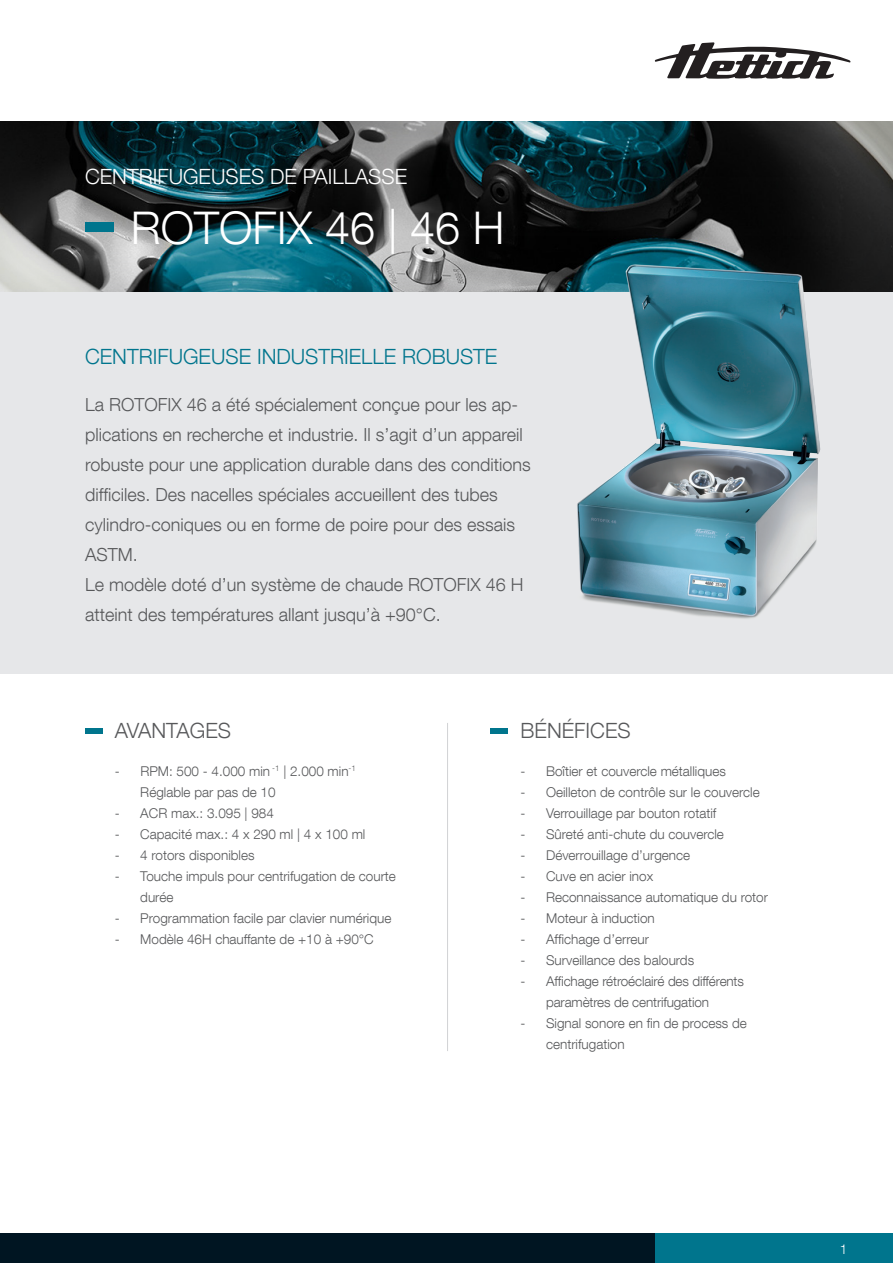
<style>
.page{position:relative;width:893px;height:1263px;background:#fff}
.page>*{position:absolute;margin:0;border:0;box-sizing:border-box;transform-origin:0 0}
.Headline{font:300 45px "Helvetica Neue LT Com";color:#fff}
.Content{font:300 21px "Helvetica Neue LT Com";color:#00758d}
.Subhead{font:300 21px "Helvetica Neue LT Com";color:#fff}
.Subhead-2{font:300 21px "Helvetica Neue LT Com";color:#57585a}
.Content-2{font:300 18px/30px "Helvetica Neue LT Com";color:#57585a}
.Content-3{font:300 13.5px/21px "Helvetica Neue LT Com";color:#57585a}
.t1{font:300 13.5px "Helvetica Neue LT Com";color:#fff}
</style>
<div class="page">
<div style="left:655px;top:1233px;width:238px;height:30px;background:#00758d"></div>
<div style="left:0;top:1233px;width:655px;height:30px;background:#001522"></div>
<svg style="left:655px;top:42px;width:195px;height:37px"></svg>
<div style="left:0;top:291px;width:893px;height:383px;background:#e6e7e9"></div>
<div style="left:0;top:119px;width:893px;height:173px;background:#d1d2d4;opacity:.75"></div>
<div style="left:85px;top:223px;width:28px;height:9px;background:#00758d"></div>
<div style="left:85px;top:728px;width:17px;height:5px;background:#00758d"></div>
<div style="left:491px;top:728px;width:17px;height:5px;background:#00758d"></div>
<hr style="left:447px;top:723px;width:1px;height:328px;background:#d1d2d4">
<img style="left:525px;top:231px;width:331px;height:388px">
<p class="Subhead" style="left:85px;top:163px;width:324px">CENTRIFUGEUSES DE PAILLASSE</p>
<p class="Headline" style="left:131px;top:200px;width:375px">ROTOFIX 46 | 46 H</p>
<p class="Content" style="left:85px;top:343px;width:414px">CENTRIFUGEUSE INDUSTRIELLE ROBUSTE</p>
<p class="Content-2" style="left:85px;top:389px;width:447px">La ROTOFIX 46 a été spécialement conçue pour les ap&shy;plications en recherche et industrie. Il s’agit d’un appareil robuste pour une application durable dans des conditions difficiles. Des nacelles spéciales accueillent des tubes cylindro-coniques ou en forme de poire pour des essais ASTM.<br>Le modèle doté d’un système de chaude ROTOFIX 46 H atteint des températures allant jusqu’à +90°C.</p>
<p class="Subhead-2" style="left:115px;top:718px;width:118px">AVANTAGES</p>
<p class="Content-3" style="left:140px;top:760px;width:217px;text-indent:-26px">- RPM: 500 - 4.000 min <sup>-1</sup> | 2.000 min<sup>-1<br></sup>Réglable par pas de 10</p>
<p class="Content-3" style="left:115px;top:802px;width:161px">- ACR max.: 3.095 | 984</p>
<p class="Content-3" style="left:115px;top:823px;width:252px">- Capacité max.: 4 x 290 ml | 4 x 100 ml</p>
<p class="Content-3" style="left:115px;top:844px;width:141px">- 4 rotors disponibles</p>
<p class="Content-3" style="left:140px;top:865px;width:257px;text-indent:-26px">- Touche impuls pour centrifugation de courte durée</p>
<p class="Content-3" style="left:115px;top:907px;width:278px">- Programmation facile par clavier numérique</p>
<p class="Content-3" style="left:115px;top:928px;width:260px">- Modèle 46H chauffante de +10 à +90°C</p>
<p class="Subhead-2" style="left:521px;top:718px;width:112px">BÉNÉFICES</p>
<p class="Content-3" style="left:521px;top:760px;width:207px">- Boîtier et couvercle métalliques</p>
<p class="Content-3" style="left:521px;top:781px;width:241px">- Oeilleton de contrôle sur le couvercle</p>
<p class="Content-3" style="left:521px;top:802px;width:197px">- Verrouillage par bouton rotatif</p>
<p class="Content-3" style="left:521px;top:823px;width:205px">- Sûreté anti-chute du couvercle</p>
<p class="Content-3" style="left:521px;top:844px;width:171px">- Déverrouillage d’urgence</p>
<p class="Content-3" style="left:521px;top:865px;width:134px">- Cuve en acier inox</p>
<p class="Content-3" style="left:521px;top:886px;width:249px">- Reconnaissance automatique du rotor</p>
<p class="Content-3" style="left:521px;top:907px;width:136px">- Moteur à induction</p>
<p class="Content-3" style="left:521px;top:928px;width:130px">- Affichage d’erreur</p>
<p class="Content-3" style="left:521px;top:949px;width:175px">- Surveillance des balourds</p>
<p class="Content-3" style="left:546px;top:970px;width:199px;text-indent:-26px">- Affichage rétroéclairé des différents paramètres de centrifugation</p>
<p class="Content-3" style="left:546px;top:1012px;width:202px;text-indent:-26px">- Signal sonore en fin de process de centrifugation</p>
<p class="t1" style="left:840px;top:1240px;width:9px">1</p>
</div>
